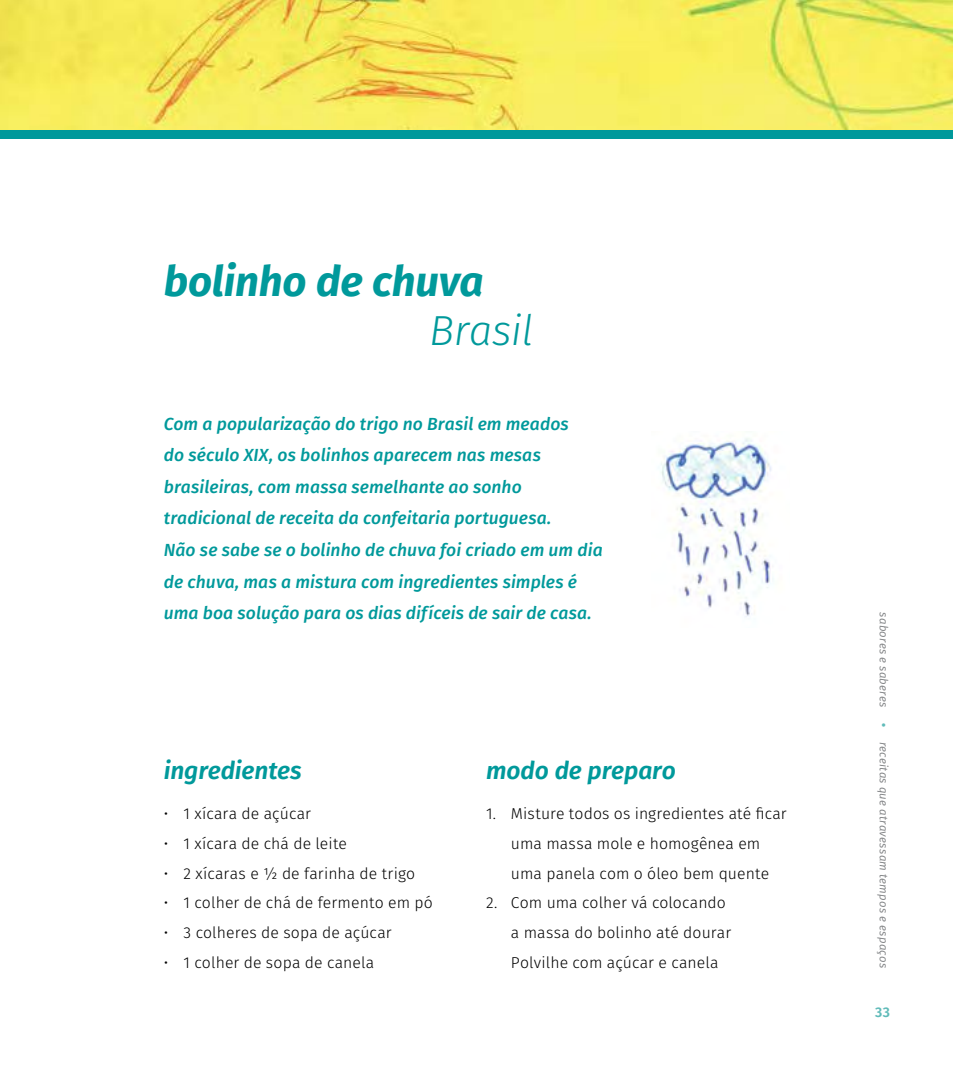
<style>
.page{position:relative;width:953px;height:1092px;background:#fff}
.page>*{position:absolute;margin:0;border:0;box-sizing:border-box;transform-origin:0 0}
.t1{font:italic 700 42px "Fira Sans";letter-spacing:-.005em;color:#00999b}
.t2{font:italic 300 42px "Fira Sans";letter-spacing:-.015em;color:#00999b}
.t3{font:italic 600 24.5px "Fira Sans";letter-spacing:-.005em;color:#00999b}
.t4{font:italic 500 17.5px/31.5px "Fira Sans";letter-spacing:.005em;color:#00999b}
.t5{font:300 15.75px/29.8px "Fira Sans";letter-spacing:.005em;color:#000;text-align:center}
.t6{font:600 14px "Fira Sans";color:#60bbb9}
.t7{font:italic 11.38px "Fira Sans";letter-spacing:.025em;color:#808284}
.s1{font-weight:800;font-style:normal;color:#60bbb9}
</style>
<div class="page">
<img style="left:0;top:0;width:952px;height:131px">
<div style="left:0;top:131px;width:952px;height:8px;background:#00999b"></div>
<img style="left:661px;top:438px;width:111px;height:179px">
<h1 class="t1" style="left:164px;top:246px;width:321px">bolinho de chuva</h1>
<h1 class="t2" style="left:429px;top:300px;width:106px">Brasil</h1>
<p class="t4" style="left:164px;top:407px;width:440px">Com a popularização do trigo no Brasil em meados<br>do século XIX, os bolinhos aparecem nas mesas brasileiras, com massa semelhante ao sonho tradicional de receita da confeitaria portuguesa.<br>Não se sabe se o bolinho de chuva foi criado em um dia de chuva, mas a mistura com ingredientes simples é uma boa solução para os dias difíceis de sair de casa.</p>
<h2 class="t3" style="left:164px;top:750px;width:139px">ingredientes</h2>
<p class="t5" style="left:164px;top:798px;width:149px">• 1 xícara de açúcar</p>
<p class="t5" style="left:164px;top:828px;width:185px">• 1 xícara de chá de leite</p>
<p class="t5" style="left:164px;top:858px;width:253px">• 2 xícaras e ½ de farinha de trigo</p>
<p class="t5" style="left:164px;top:887px;width:270px">• 1 colher de chá de fermento em pó</p>
<p class="t5" style="left:164px;top:917px;width:229px">• 3 colheres de sopa de açúcar</p>
<p class="t5" style="left:164px;top:947px;width:212px">• 1 colher de sopa de canela</p>
<h2 class="t3" style="left:486px;top:750px;width:191px">modo de preparo</h2>
<p class="t5" style="left:486px;top:798px;width:302px">1. Misture todos os ingredientes até ficar uma massa mole e homogênea em<br>uma panela com o óleo bem quente</p>
<p class="t5" style="left:511px;top:887px;width:222px;text-align:left;text-indent:-25px">2. Com uma colher vá colocando a massa do bolinho até dourar<br>Polvilhe com açúcar e canela</p>
<p class="t7" style="left:892px;top:612px;width:97px;rotate:90deg">sabores e saberes</p>
<p class="t7" style="left:892px;top:722px;width:247px;rotate:90deg"><span class="s1">•</span> receitas que atravessam tempos e espaços</p>
<p class="t6" style="left:875px;top:1000px;width:16px">33</p>
</div>
